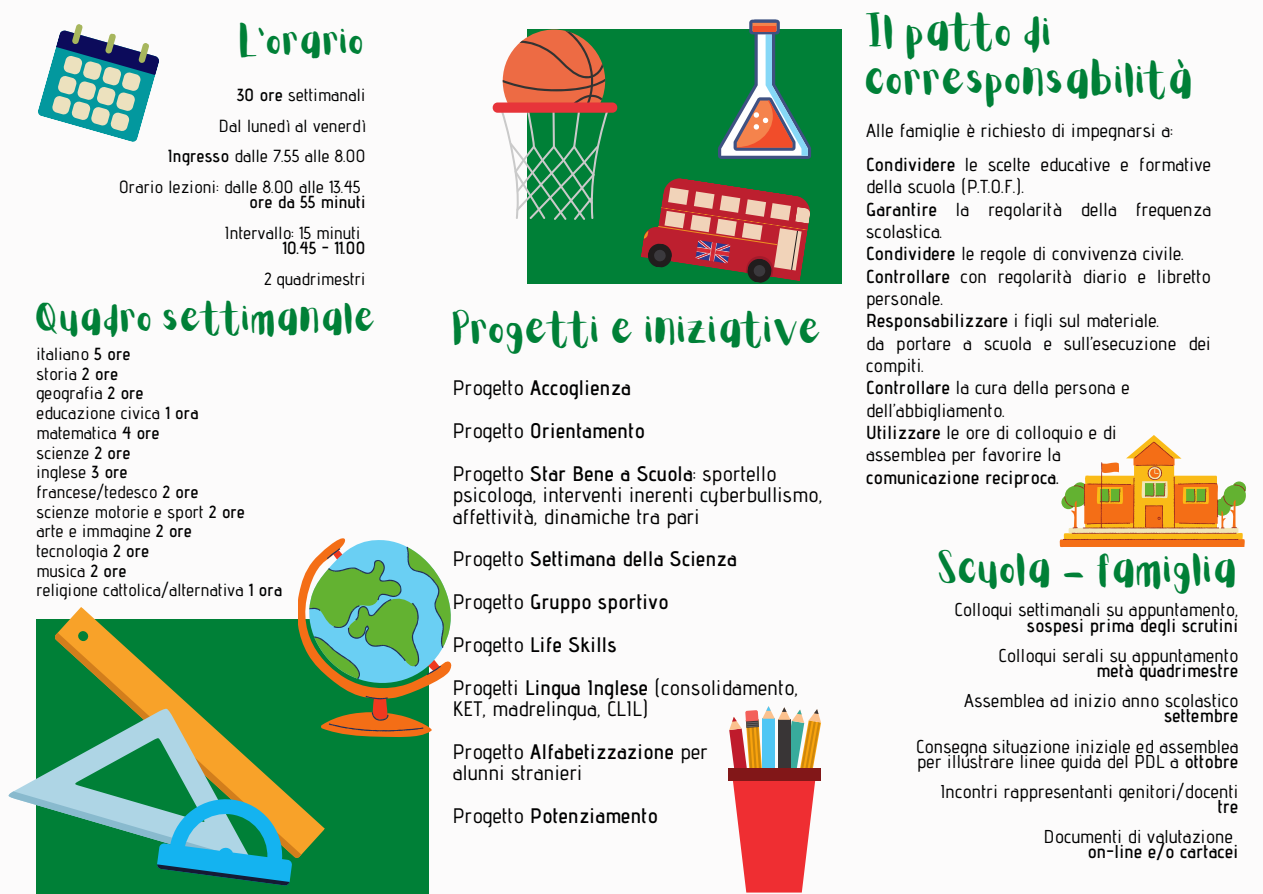
<style>
.page{position:relative;width:1263px;height:894px;background:#fff}
.page>*{position:absolute;margin:0;border:0;box-sizing:border-box;transform-origin:0 0}
.t1{font:37.2px/47.2px "Aloja Extended";color:#008037}
.t2{font:35.7px "Aloja Extended";color:#008037}
.t3{font:33.6px "Aloja Extended";color:#008037}
.t4{font:600 21px/42.8px "Advent Pro";letter-spacing:.02em;color:#000}
.t5{font:500 21px/42.8px "Advent Pro";letter-spacing:.02em;color:#000}
.t6{font:500 18.75px/22.4px "Advent Pro";letter-spacing:.02em;color:#000}
.t7{font:600 18.75px "Advent Pro";letter-spacing:.02em;color:#000}
.t8{font:500 18.6px/15.1px "Advent Pro";letter-spacing:.02em;color:#000}
.t9{font:600 18.6px "Advent Pro";letter-spacing:.02em;color:#000}
.t10{font:500 17.55px/19.6px "Advent Pro";letter-spacing:.02em;color:#000;text-align:right}
.t11{font:600 17.55px "Advent Pro";letter-spacing:.02em;color:#000}
.s1{font-weight:600}
.s2{font-weight:500}
</style>
<div class="page">
<div style="left:0;top:0;width:1263px;height:893px;background:#fcfbfb"></div>
<div style="left:37px;top:619px;width:392px;height:274px;background:#008037"></div>
<svg style="left:729px;top:706px;width:92px;height:186px"></svg>
<div style="left:728px;top:767px;width:92px;height:13px;background:#821718"></div>
<svg style="left:36px;top:607px;width:329px;height:130px"></svg>
<svg style="left:36px;top:632px;width:306px;height:214px"></svg>
<svg style="left:36px;top:672px;width:255px;height:107px"></svg>
<svg style="left:8px;top:779px;width:301px;height:114px"></svg>
<div style="left:527px;top:30px;width:315px;height:254px;background:#008037"></div>
<svg style="left:298px;top:538px;width:154px;height:198px"></svg>
<svg style="left:1060px;top:435px;width:186px;height:112px"></svg>
<svg style="left:501px;top:30px;width:107px;height:190px"></svg>
<div style="left:493px;top:102px;width:124px;height:11px;background:#e7343a;border-radius:5px"></div>
<svg style="left:641px;top:178px;width:169px;height:105px"></svg>
<svg style="left:718px;top:20px;width:93px;height:139px"></svg>
<div style="left:753px;top:26px;width:23px;height:5px;background:#f14d2a"></div>
<svg style="left:38px;top:24px;width:121px;height:118px"></svg>
<h3 class="t3" style="left:240px;top:26px;width:127px">L'orario</h3>
<p class="t10" style="left:119px;top:79px;width:248px;line-height:30.6px"><span class="s1">30 ore</span> settimanali<br>Dal lunedì al venerdì<br><span class="s1">Ingresso</span> dalle 7.55 alle 8.00<br>Orario lezioni: dalle 8.00 alle 13.45</p>
<p class="t11" style="left:249px;top:191px;width:118px">ore da 55 minuti</p>
<p class="t10" style="left:225px;top:222px;width:137px">Intervallo: 15 minuti</p>
<p class="t11" style="left:283px;top:237px;width:84px">10.45 - 11.00</p>
<p class="t10" style="left:264px;top:268px;width:103px">2 quadrimestri</p>
<h3 class="t3" style="left:36px;top:302px;width:342px">Quadro settimanale</h3>
<p class="t10" style="left:36px;top:343px;width:247px;text-align:left">italiano <span class="s1">5 ore<br></span>storia <span class="s1">2 ore<br></span>geografia <span class="s1">2 ore<br></span>educazione civica <span class="s1">1 ora </span>matematica <span class="s1">4 ore<br></span>scienze <span class="s1">2 ore<br></span>inglese <span class="s1">3 ore<br></span>francese/tedesco <span class="s1">2 ore<br></span>scienze motorie e sport <span class="s1">2 ore<br></span>arte e immagine <span class="s1">2 ore<br></span>tecnologia <span class="s1">2 ore<br></span>musica <span class="s1">2 ore<br></span>religione cattolica/alternativa <span class="s1">1 ora</span></p>
<h2 class="t2" style="left:453px;top:313px;width:372px">Progetti e iniziative</h2>
<p class="t4" style="left:453px;top:366px;width:325px"><span class="s2">Progetto</span> Accoglienza<br><span class="s2">Progetto</span> Orientamento<br><span class="s2">Progetto</span> Star Bene a Scuola<span class="s2">: sportello</span></p>
<p class="t5" style="left:453px;top:483px;width:371px;line-height:21.3px">psicologa, interventi inerenti cyberbullismo, affettività, dinamiche tra pari</p>
<p class="t4" style="left:453px;top:537px;width:347px"><span class="s2">Progetto</span> Settimana della Scienza<br><span class="s2">Progetto</span> Gruppo sportivo<br><span class="s2">Progetto</span> Life Skills<br><span class="s2">Progetti</span> Lingua Inglese <span class="s2">(consolidamento,</span></p>
<p class="t5" style="left:453px;top:686px;width:257px">KET, madrelingua, CLIL)<br>Progetto <span class="s1">Alfabetizzazione</span> per</p>
<p class="t5" style="left:453px;top:750px;width:206px">alunni stranieri<br>Progetto <span class="s1">Potenziamento</span></p>
<h1 class="t1" style="left:866px;top:11px;width:330px">Il patto di corresponsabilità</h1>
<p class="t6" style="left:866px;top:113px;width:347px;line-height:34px">Alle famiglie è richiesto di impegnarsi a:<br><span class="s1">Condividere</span> le scelte educative e formative</p>
<p class="t6" style="left:866px;top:175px;width:346px">della scuola (P.T.O.F.).<br><span class="s1">Garantire</span> la regolarità della frequenza scolastica.<br><span class="s1">Condividere</span> le regole di convivenza civile.<br><span class="s1">Controllare</span> con regolarità diario e libretto personale.<br><span class="s1">Responsabilizzare</span> i figli sul materiale.<br>da portare a scuola e sull’esecuzione dei compiti.<br><span class="s1">Controllare</span> la cura della persona e dell’abbigliamento.<br><span class="s1">Utilizzare</span> le ore di colloquio e di<br>assemblea per favorire la</p>
<p class="t7" style="left:866px;top:465px;width:194px">comunicazione reciproca.</p>
<h2 class="t2" style="left:939px;top:553px;width:301px">Scuola - famiglia</h2>
<p class="t8" style="left:954px;top:602px;width:285px">Colloqui settimanali su appuntamento,</p>
<p class="t9" style="left:1027px;top:613px;width:213px">sospesi prima degli scrutini</p>
<p class="t8" style="left:998px;top:647px;width:241px">Colloqui serali su appuntamento</p>
<p class="t9" style="left:1096px;top:658px;width:143px">metà quadrimestre</p>
<p class="t8" style="left:964px;top:692px;width:276px">Assemblea ad inizio anno scolastico</p>
<p class="t9" style="left:1164px;top:704px;width:76px">settembre</p>
<p class="t8" style="left:916px;top:738px;width:324px">Consegna situazione iniziale ed assemblea per illustrare linee guida del PDL a <span class="s1">ottobre</span></p>
<p class="t8" style="left:940px;top:783px;width:300px">Incontri rappresentanti genitori/docenti</p>
<p class="t9" style="left:1218px;top:794px;width:22px">tre</p>
<p class="t8" style="left:1044px;top:828px;width:190px">Documenti di valutazione</p>
<p class="t9" style="left:1087px;top:840px;width:152px">on-line e/o cartacei</p>
</div>
